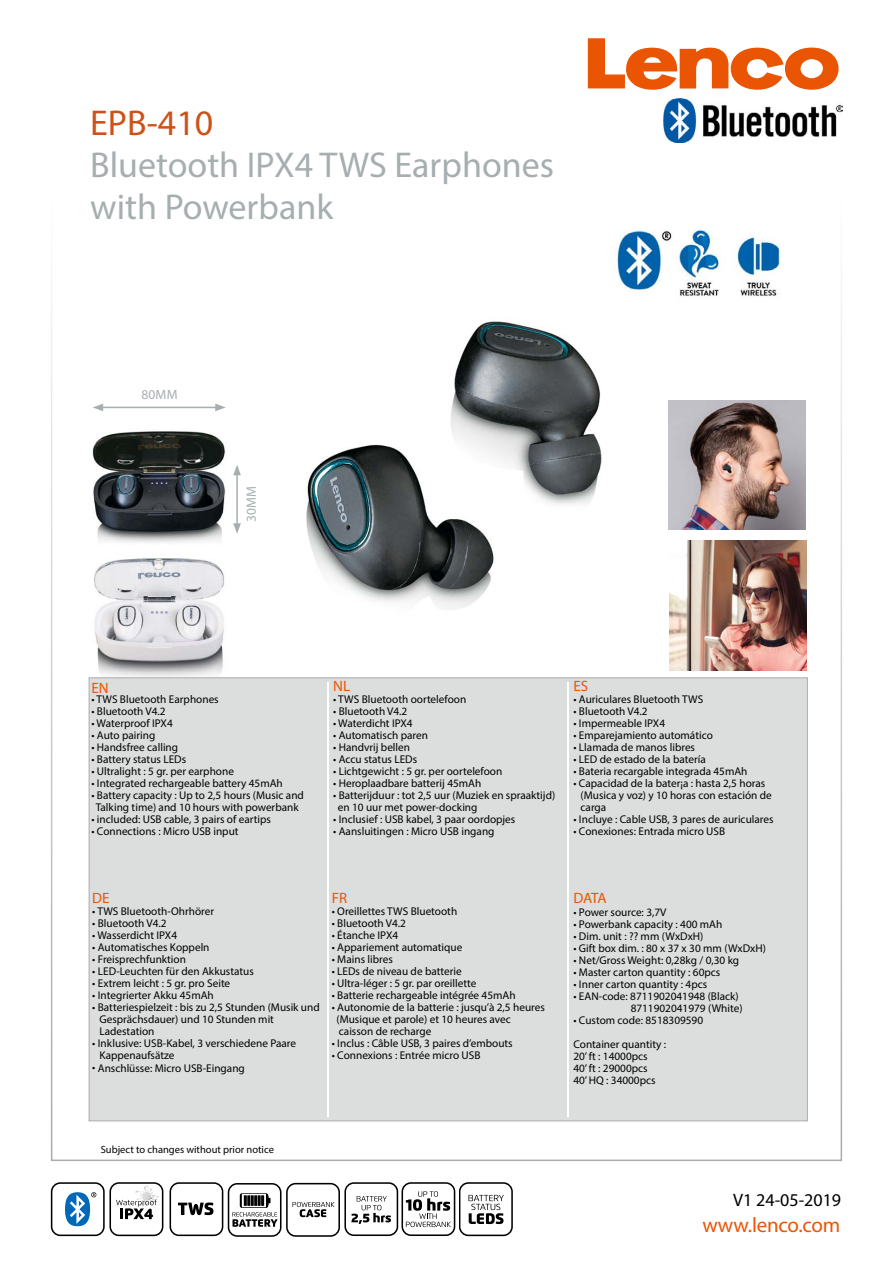
<style>
.page{position:relative;width:893px;height:1263px;background:#fff}
.page>*{position:absolute;margin:0;border:0;box-sizing:border-box;transform-origin:0 0}
.t1{font:36px/42px "Myriad Pro";color:#a7aeb0}
.t2{font:36px "Myriad Pro";color:#cc5218}
.t3{font:21px "Myriad Pro";letter-spacing:-.01em;color:#ea5504}
.t4{font:18px "Myriad Pro";color:#000}
.t5{font:15px "Myriad Pro";color:#ea5504}
.t6{font:13.5px "Myriad Pro";letter-spacing:.01em;color:#a7aeb0}
.t7{font:11.25px/12px "Myriad Pro";color:#000}
.t8{font:10.5px "Myriad Pro";color:#000}
</style>
<div class="page">
<svg style="left:588px;top:38px;width:251px;height:52px"></svg>
<img style="left:306px;top:321px;width:296px;height:288px">
<hr style="left:236px;top:473px;width:2px;height:53px;background:#a7aeb0">
<svg style="left:233px;top:465px;width:8px;height:10px"></svg>
<svg style="left:233px;top:523px;width:8px;height:11px"></svg>
<div style="left:89px;top:678px;width:719px;height:443px;background:#dcdddd;border:1px solid #aaabab"></div>
<hr style="left:567px;top:682px;width:2px;height:434px;background:#fff">
<hr style="left:327px;top:682px;width:2px;height:434px;background:#fff">
<svg style="left:51px;top:1182px;width:112px;height:54px"></svg>
<img style="left:663px;top:98px;width:179px;height:44px">
<img style="left:669px;top:540px;width:137px;height:130px">
<img style="left:669px;top:401px;width:137px;height:129px">
<img style="left:92px;top:431px;width:134px;height:246px">
<img style="left:614px;top:229px;width:168px;height:67px">
<hr style="left:101px;top:407px;width:117px;height:1px;background:#a7aeb0">
<svg style="left:93px;top:404px;width:10px;height:7px"></svg>
<svg style="left:215px;top:404px;width:11px;height:7px"></svg>
<svg style="left:170px;top:1182px;width:343px;height:55px"></svg>
<h1 class="t2" style="left:90px;top:100px;width:125px">EPB-410</h1>
<h1 class="t1" style="left:90px;top:143px;width:465px">Bluetooth IPX4 TWS Earphones with Powerbank</h1>
<p class="t6" style="left:142px;top:386px;width:37px">80MM</p>
<p class="t6" style="left:243px;top:522px;width:37px;rotate:-90deg">30MM</p>
<h3 class="t5" style="left:91px;top:679px;width:19px">EN</h3>
<p class="t7" style="left:91px;top:693px;width:129px">• TWS Bluetooth Earphones</p>
<p class="t7" style="left:91px;top:705px;width:76px">• Bluetooth V4.2</p>
<p class="t7" style="left:91px;top:717px;width:83px">• Waterproof IPX4</p>
<p class="t7" style="left:91px;top:729px;width:66px">• Auto pairing</p>
<p class="t7" style="left:91px;top:741px;width:88px">• Handsfree calling</p>
<p class="t7" style="left:91px;top:753px;width:96px">• Battery status LEDs</p>
<p class="t7" style="left:91px;top:765px;width:144px">• Ultralight : 5 gr. per earphone</p>
<p class="t7" style="left:91px;top:777px;width:193px">• Integrated rechargeable battery 45mAh</p>
<p class="t7" style="left:91px;top:789px;width:214px;text-align:center">• Battery capacity : Up to 2,5 hours (Music and<br>Talking time) and 10 hours with powerbank</p>
<p class="t7" style="left:91px;top:813px;width:181px">• included: USB cable, 3 pairs of eartips</p>
<p class="t7" style="left:91px;top:825px;width:149px">• Connections : Micro USB input</p>
<h3 class="t5" style="left:333px;top:677px;width:18px">NL</h3>
<p class="t7" style="left:333px;top:693px;width:135px">• TWS Bluetooth oortelefoon</p>
<p class="t7" style="left:333px;top:705px;width:76px">• Bluetooth V4.2</p>
<p class="t7" style="left:333px;top:717px;width:81px">• Waterdicht IPX4</p>
<p class="t7" style="left:333px;top:729px;width:96px">• Automatisch paren</p>
<p class="t7" style="left:333px;top:741px;width:79px">• Handvrij bellen</p>
<p class="t7" style="left:333px;top:753px;width:86px">• Accu status LEDs</p>
<p class="t7" style="left:333px;top:765px;width:171px">• Lichtgewicht : 5 gr. per oortelefoon</p>
<p class="t7" style="left:333px;top:777px;width:150px">• Heroplaadbare batterij 45mAh</p>
<p class="t7" style="left:338px;top:789px;width:219px;text-indent:-5px">• Batterijduur : tot 2,5 uur (Muziek en spraaktijd) en 10 uur met power-docking</p>
<p class="t7" style="left:333px;top:813px;width:184px">• Inclusief : USB kabel, 3 paar oordopjes</p>
<p class="t7" style="left:333px;top:825px;width:163px">• Aansluitingen : Micro USB ingang</p>
<h3 class="t5" style="left:573px;top:677px;width:16px">ES</h3>
<p class="t7" style="left:573px;top:693px;width:131px">• Auriculares Bluetooth TWS</p>
<p class="t7" style="left:573px;top:705px;width:76px">• Bluetooth V4.2</p>
<p class="t7" style="left:573px;top:717px;width:93px">• Impermeable IPX4</p>
<p class="t7" style="left:573px;top:729px;width:141px">• Emparejamiento automático</p>
<p class="t7" style="left:573px;top:741px;width:123px">• Llamada de manos libres</p>
<p class="t7" style="left:573px;top:753px;width:134px">• LED de estado de la batería</p>
<p class="t7" style="left:573px;top:765px;width:176px">• Bateria recargable integrada 45mAh</p>
<p class="t7" style="left:581px;top:777px;width:193px;text-indent:-7px">• Capacidad de la bater¡a : hasta 2,5 horas (Musica y voz) y 10 horas con estación de carga</p>
<p class="t7" style="left:573px;top:813px;width:202px">• Incluye : Cable USB, 3 pares de auriculares</p>
<p class="t7" style="left:573px;top:825px;width:153px">• Conexiones: Entrada micro USB</p>
<h3 class="t5" style="left:92px;top:888px;width:19px">DE</h3>
<p class="t7" style="left:92px;top:905px;width:123px">• TWS Bluetooth-Ohrhörer</p>
<p class="t7" style="left:92px;top:917px;width:76px">• Bluetooth V4.2</p>
<p class="t7" style="left:92px;top:929px;width:86px">• Wasserdicht IPX4</p>
<p class="t7" style="left:92px;top:941px;width:119px">• Automatisches Koppeln</p>
<p class="t7" style="left:92px;top:953px;width:95px">• Freisprechfunktion</p>
<p class="t7" style="left:92px;top:965px;width:163px">• LED-Leuchten für den Akkustatus</p>
<p class="t7" style="left:92px;top:977px;width:140px">• Extrem leicht : 5 gr. pro Seite</p>
<p class="t7" style="left:92px;top:989px;width:123px">• Integrierter Akku 45mAh</p>
<p class="t7" style="left:99px;top:1001px;width:222px;text-indent:-7px">• Batteriespielzeit : bis zu 2,5 Stunden (Musik und<br>Gesprächsdauer) und 10 Stunden mit<br>Ladestation</p>
<p class="t7" style="left:99px;top:1037px;width:198px;text-indent:-7px">• Inklusive: USB-Kabel, 3 verschiedene Paare<br>Kappenaufsätze</p>
<p class="t7" style="left:92px;top:1062px;width:154px">• Anschlüsse: Micro USB-Eingang</p>
<h3 class="t5" style="left:332px;top:888px;width:17px">FR</h3>
<p class="t7" style="left:332px;top:905px;width:127px">• Oreillettes TWS Bluetooth</p>
<p class="t7" style="left:332px;top:917px;width:76px">• Bluetooth V4.2</p>
<p class="t7" style="left:332px;top:929px;width:68px">• Étanche IPX4</p>
<p class="t7" style="left:332px;top:941px;width:132px">• Appariement automatique</p>
<p class="t7" style="left:332px;top:953px;width:63px">• Mains libres</p>
<p class="t7" style="left:332px;top:965px;width:132px">• LEDs de niveau de batterie</p>
<p class="t7" style="left:332px;top:977px;width:146px">• Ultra-léger : 5 gr. par oreillette</p>
<p class="t7" style="left:332px;top:989px;width:185px">• Batterie rechargeable intégrée 45mAh</p>
<p class="t7" style="left:336px;top:1001px;width:210px;text-indent:-5px">• Autonomie de la batterie : jusqu’à 2,5 heures (Musique et parole) et 10 heures avec caisson de recharge</p>
<p class="t7" style="left:332px;top:1037px;width:182px">• Inclus : Câble USB, 3 paires d’embouts</p>
<p class="t7" style="left:332px;top:1049px;width:150px">• Connexions : Entrée micro USB</p>
<h3 class="t5" style="left:573px;top:888px;width:35px">DATA</h3>
<p class="t7" style="left:573px;top:906px;width:95px">• Power source: 3,7V</p>
<p class="t7" style="left:573px;top:918px;width:150px">• Powerbank capacity : 400 mAh</p>
<p class="t7" style="left:573px;top:930px;width:132px">• Dim. unit : ?? mm (WxDxH)</p>
<p class="t7" style="left:573px;top:942px;width:194px">• Gift box dim. : 80 x 37 x 30 mm (WxDxH)</p>
<p class="t7" style="left:573px;top:954px;width:167px">• Net/Gross Weight: 0,28kg / 0,30 kg</p>
<p class="t7" style="left:573px;top:966px;width:148px">• Master carton quantity : 60pcs</p>
<p class="t7" style="left:573px;top:978px;width:135px">• Inner carton quantity : 4pcs</p>
<p class="t7" style="left:631px;top:990px;width:113px;text-indent:-57px">• EAN-code: 8711902041948 (Black)<br>8711902041979 (White)</p>
<p class="t7" style="left:573px;top:1008px;width:131px;line-height:24px">• Custom code: 8518309590<br>Container quantity :</p>
<p class="t7" style="left:573px;top:1050px;width:84px">20’ ft : 14000pcs<br>40’ ft : 29000pcs<br>40’ HQ : 34000pcs</p>
<p class="t8" style="left:101px;top:1143px;width:175px">Subject to changes without prior notice</p>
<h3 class="t4" style="left:733px;top:1189px;width:110px">V1 24-05-2019</h3>
<h2 class="t3" style="left:702px;top:1212px;width:139px">www.lenco.com</h2>
</div>
